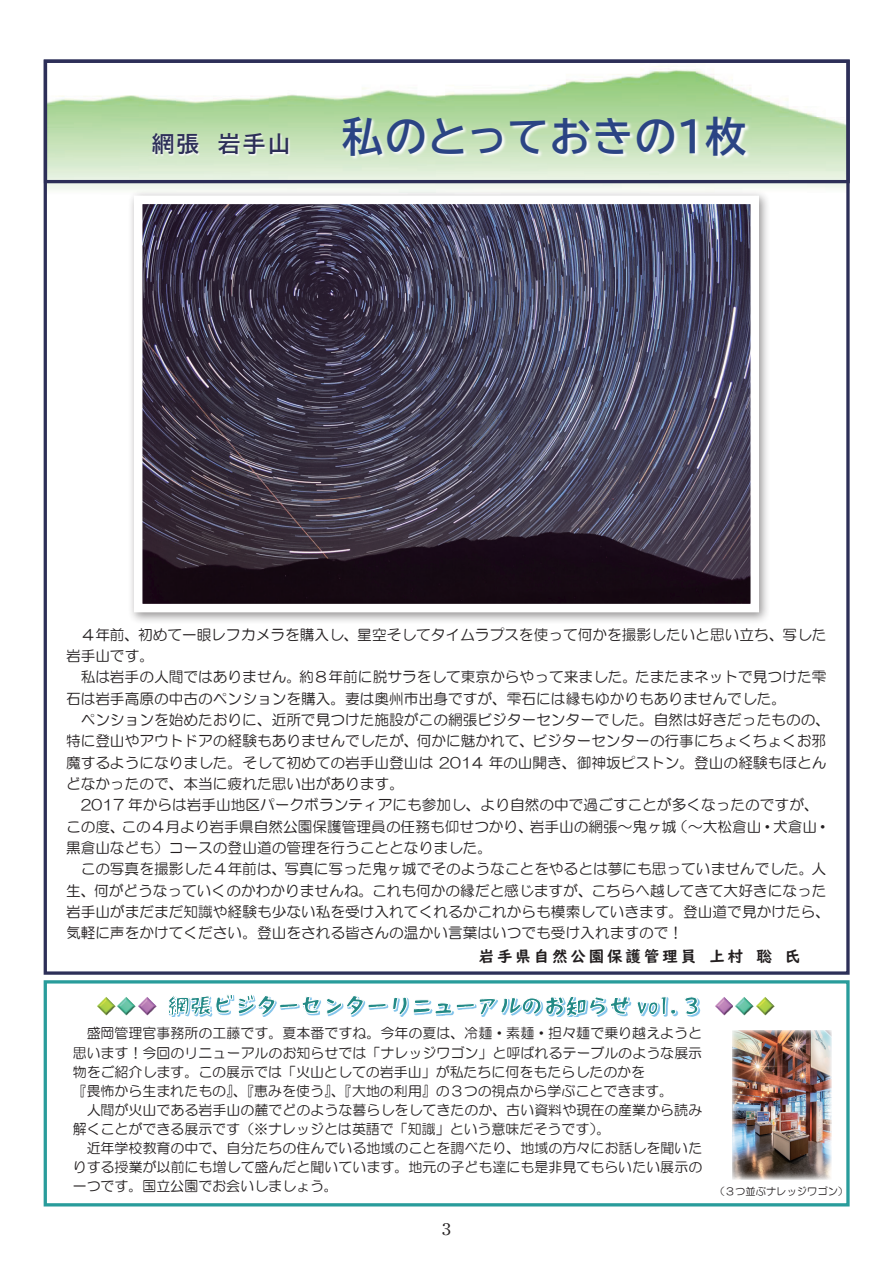
<style>
.page{position:relative;width:893px;height:1263px;background:#fff}
.page>*{position:absolute;margin:0;border:0;box-sizing:border-box;transform-origin:0 0}
.t1{font:41.1px "BIZ UDP Gothic Bold";letter-spacing:.04em;color:#2b4484}
.t2{font:22.05px "BIZ UDP Gothic Bold";color:#2d2f58}
.t3{font:15.9px "Ryumin Pro";color:#231f20}
.t4{font:15.45px "UD Digi Kyokasho NK B";letter-spacing:.18em;color:#231f20}
.t5{font:15.45px "UD Digi Kyokasho NP R";color:#231f20}
.t6{font:14.7px/21.3px "HG Maru Gothic MPRO";color:#231f20}
.t7{font:14.7px "MS Mincho";color:#231f20}
.t8{font:13.95px/19px "HG Maru Gothic MPRO";color:#231f20}
.t9{font:10.2px "HG Maru Gothic MPRO";color:#231f20}
</style>
<div class="page">
<img style="left:97px;top:997px;width:18px;height:18px">
<img style="left:117px;top:997px;width:39px;height:18px">
<svg style="left:168px;top:994px;width:531px;height:23px"></svg>
<img style="left:715px;top:997px;width:18px;height:18px">
<img style="left:735px;top:997px;width:39px;height:18px">
<img style="left:48px;top:66px;width:798px;height:124px">
<img style="left:57px;top:99px;width:788px;height:87px">
<img style="left:140px;top:126px;width:157px;height:43px">
<img style="left:297px;top:126px;width:22px;height:43px">
<img style="left:319px;top:104px;width:457px;height:80px">
<img style="left:727px;top:104px;width:61px;height:75px">
<img style="left:442px;top:174px;width:300px;height:12px">
<img style="left:742px;top:172px;width:33px;height:14px">
<div style="left:44px;top:60px;width:806px;height:123px;border:3px solid #2d2f58"></div>
<div style="left:44px;top:980px;width:806px;height:226px;border:3px solid #299c9b"></div>
<div style="left:128px;top:190px;width:643px;height:434px;background:#231f20;opacity:.48"></div>
<img style="left:144px;top:206px;width:605px;height:396px">
<div style="left:134px;top:196px;width:625px;height:416px;border:9px solid #fff"></div>
<img style="left:732px;top:1030px;width:100px;height:149px">
<h2 class="t2" style="left:152px;top:133px;width:140px">網張 岩手山</h2>
<h1 class="t1" style="left:342px;top:116px;width:406px">私のとっておきの１枚</h1>
<p class="t6" style="left:66px;top:624px;width:762px;text-indent:15px">４年前、初めて一眼レフカメラを購入し、星空そしてタイムラプスを使って何かを撮影したいと思い立ち、写した岩手山です。</p>
<p class="t6" style="left:66px;top:666px;width:762px;text-indent:15px">私は岩手の人間ではありません。約８年前に脱サラをして東京からやって来ました。たまたまネットで見つけた雫石は岩手高原の中古のペンションを購入。妻は奥州市出身ですが、雫石には縁もゆかりもありませんでした。</p>
<p class="t6" style="left:66px;top:709px;width:766px;text-indent:15px">ペンションを始めたおりに、近所で見つけた施設がこの網張ビジターセンターでした。自然は好きだったものの、特に登山やアウトドアの経験もありませんでしたが、何かに魅かれて、ビジターセンターの行事にちょくちょくお邪魔するようになりました。そして初めての岩手山登山は 2014 年の山開き、御神坂ピストン。登山の経験もほとんどなかったので、本当に疲れた思い出があります。</p>
<p class="t6" style="left:66px;top:794px;width:765px;text-indent:15px">2017 年からは岩手山地区パークボランティアにも参加し、より自然の中で過ごすことが多くなったのですが、この度、この４月より岩手県自然公園保護管理員の任務も仰せつかり、岩手山の網張～鬼ヶ城（～大松倉山・犬倉山・黒倉山なども）コースの登山道の管理を行うこととなりました。</p>
<p class="t6" style="left:66px;top:858px;width:766px;text-indent:15px">この写真を撮影した４年前は、写真に写った鬼ヶ城でそのようなことをやるとは夢にも思っていませんでした。人生、何がどうなっていくのかわかりませんね。これも何かの縁だと感じますが、こちらへ越してきて大好きになった岩手山がまだまだ知識や経験も少ない私を受け入れてくれるかこれからも模索していきます。登山道で見かけたら、気軽に声をかけてください。登山をされる皆さんの温かい言葉はいつでも受け入れますので！</p>
<p class="t7" style="left:372px;top:843px;width:16px">３</p>
<p class="t4" style="left:479px;top:946px;width:323px">岩手県自然公園保護管理員 上村 聡 氏</p>
<p class="t8" style="left:73px;top:1024px;width:631px;text-indent:14px">盛岡管理官事務所の工藤です。夏本番ですね。今年の夏は、冷麺・素麺・担々麺で乗り越えようと思います！今回のリニューアルのお知らせでは「ナレッジワゴン」と呼ばれるテーブルのような展示物をご紹介します。この展示では「火山としての岩手山」が私たちに何をもたらしたのかを<br>『畏怖から生まれたもの』、『恵みを使う』、『大地の利用』の３つの視点から学ぶことできます。</p>
<p class="t8" style="left:73px;top:1100px;width:631px;text-indent:14px">人間が火山である岩手山の麓でどのような暮らしをしてきたのか、古い資料や現在の産業から読み解くことができる展示です（※ナレッジとは英語で「知識」という意味だそうです）。</p>
<p class="t8" style="left:73px;top:1138px;width:631px;text-align:justify;text-indent:14px">近年学校教育の中で、自分たちの住んでいる地域のことを調べたり、地域の方々にお話しを聞いたりする授業が以前にも増して盛んだと聞いています。地元の子ども達にも是非見てもらいたい展示の一つです。国立公園でお会いしましょう。</p>
<p class="t5" style="left:406px;top:1046px;width:187px">岩手県自然公園保護管理員</p>
<p class="t5" style="left:622px;top:1046px;width:63px">上村 聡</p>
<p class="t3" style="left:438px;top:1216px;width:17px">３</p>
<p class="t9" style="left:715px;top:1186px;width:135px">（３つ並ぶナレッジワゴン）</p>
</div>
